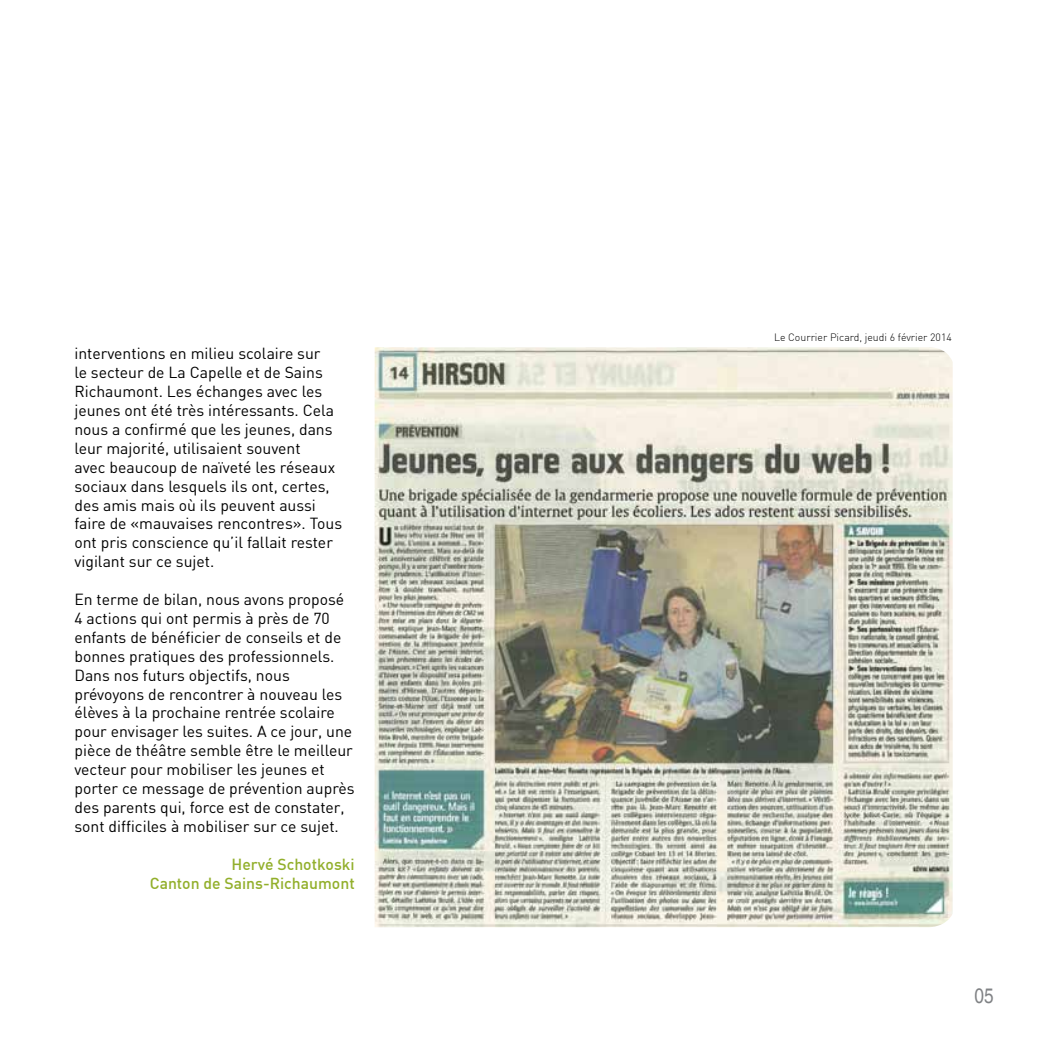
<style>
.page{position:relative;width:1042px;height:1042px;background:#fff}
.page>*{position:absolute;margin:0;border:0;box-sizing:border-box;transform-origin:0 0}
.t1{font:condensed 21px "Helvetica";color:#808285}
.t2{font:15.75px/18.9px "DIN";color:#000}
.t3{font:500 15.75px/18.9px "DIN";color:#92af2b;text-align:right}
.t4{font:300 10.5px "DIN";color:#000}
</style>
<div class="page">
<img style="left:375px;top:347px;width:577px;height:580px">
<p class="t2" style="left:74px;top:344px;width:269px">interventions en milieu scolaire sur<br>le secteur de La Capelle et de Sains Richaumont. Les échanges avec les jeunes ont été très intéressants. Cela nous a confirmé que les jeunes, dans leur majorité, utilisaient souvent<br>avec beaucoup de naïveté les réseaux sociaux dans lesquels ils ont, certes, des amis mais où ils peuvent aussi faire de «mauvaises rencontres». Tous ont pris conscience qu’il fallait rester vigilant sur ce sujet.</p>
<p class="t2" style="left:74px;top:589px;width:282px">En terme de bilan, nous avons proposé 4 actions qui ont permis à près de 70 enfants de bénéficier de conseils et de bonnes pratiques des professionnels.<br>Dans nos futurs objectifs, nous prévoyons de rencontrer à nouveau les élèves à la prochaine rentrée scolaire pour envisager les suites. A ce jour, une pièce de théâtre semble être le meilleur vecteur pour mobiliser les jeunes et porter ce message de prévention auprès des parents qui, force est de constater, sont difficiles à mobiliser sur ce sujet.</p>
<p class="t3" style="left:150px;top:854px;width:206px">Hervé Schotkoski<br>Canton de Sains-Richaumont</p>
<p class="t4" style="left:774px;top:331px;width:179px">Le Courrier Picard, jeudi 6 février 2014</p>
<h1 class="t1" style="left:974px;top:983px;width:21px">05</h1>
</div>
